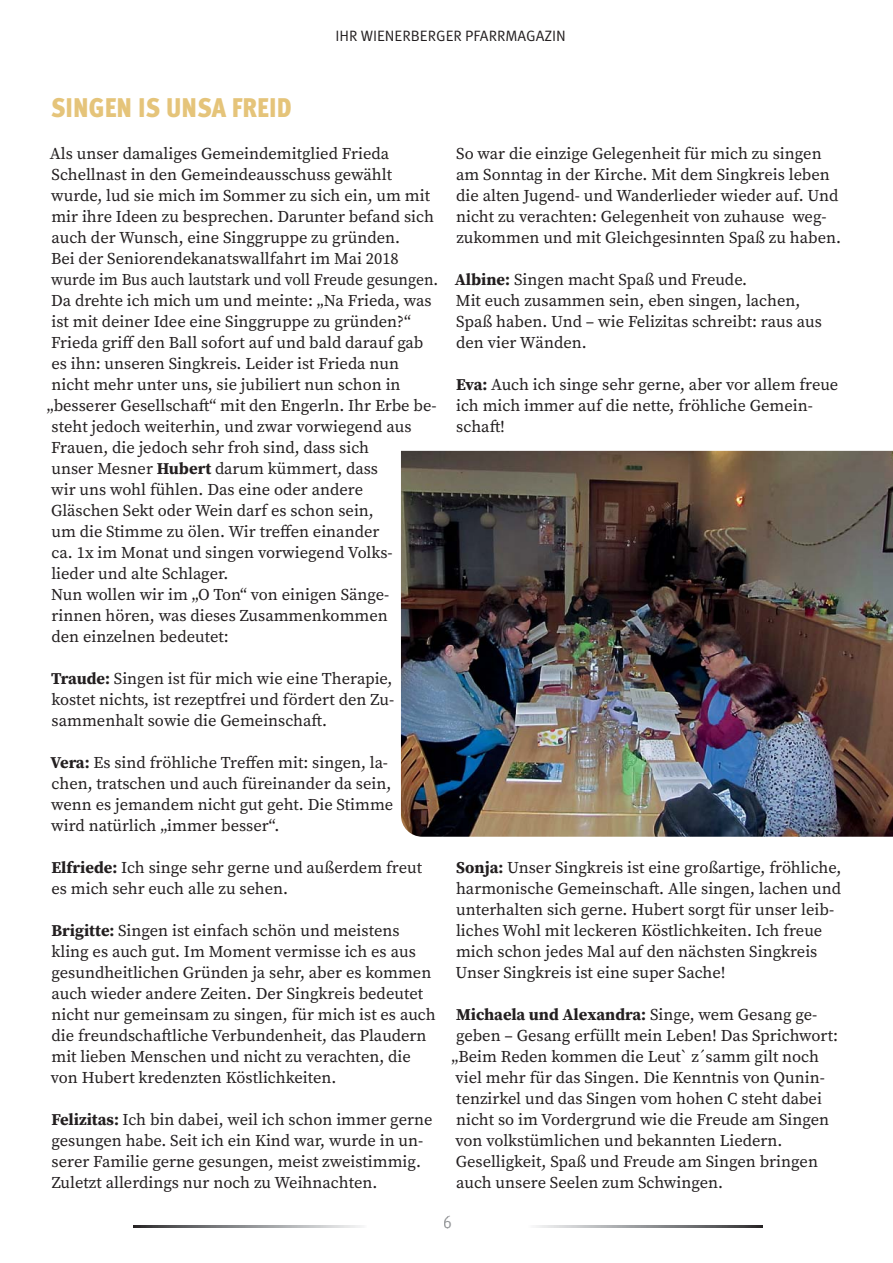
<style>
.page{position:relative;width:893px;height:1263px;background:#fff}
.page>*{position:absolute;margin:0;border:0;box-sizing:border-box;transform-origin:0 0}
.t1{font:900 condensed 27px "Meta Pro";letter-spacing:.01em;color:#e5c47a}
.t2{font:18px "Meta Pro Cond Norm";color:#919395}
.t3{font:16.5px/21px "Source Serif Pro";color:#231f20}
.t4{font:15px "Meta Pro Norm";color:#231f20}
.s1{font-weight:700}
</style>
<div class="page">
<img style="left:133px;top:1226px;width:229px;height:1px">
<img style="left:536px;top:1226px;width:226px;height:1px">
<img style="left:401px;top:451px;width:491px;height:386px">
<p class="t4" style="left:335px;top:30px;width:232px">IHR WIENERBERGER PFARRMAGAZIN</p>
<h1 class="t1" style="left:51px;top:98px;width:242px">SINGEN IS UNSA FREID</h1>
<p class="t3" style="left:47px;top:144px;width:393px">Als unser damaliges Gemeindemitglied Frieda Schellnast in den Gemeindeausschuss gewählt wurde, lud sie mich im Sommer zu sich ein, um mit mir ihre Ideen zu besprechen. Darunter befand sich auch der Wunsch, eine Singgruppe zu gründen.<br>Bei der Seniorendekanatswallfahrt im Mai 2018 wurde im Bus auch lautstark und voll Freude gesungen.<br>Da drehte ich mich um und meinte: „Na Frieda, was ist mit deiner Idee eine Singgruppe zu gründen?“ Frieda griff den Ball sofort auf und bald darauf gab es ihn: unseren Singkreis. Leider ist Frieda nun<br>nicht mehr unter uns, sie jubiliert nun schon in „besserer Gesellschaft“ mit den Engerln. Ihr Erbe be&shy;steht jedoch weiterhin, und zwar vorwiegend aus Frauen, die jedoch sehr froh sind, dass sich<br>unser Mesner <span class="s1">Hubert</span> darum kümmert, dass<br>wir uns wohl fühlen. Das eine oder andere<br>Gläschen Sekt oder Wein darf es schon sein,<br>um die Stimme zu ölen. Wir treffen einander<br>ca. 1x im Monat und singen vorwiegend Volks-<br>lieder und alte Schlager.<br>Nun wollen wir im „O Ton“ von einigen Sänge&shy;rinnen hören, was dieses Zusammenkommen<br>den einzelnen bedeutet:</p>
<p class="t3" style="left:51px;top:669px;width:344px;text-align:justify"><span class="s1">Traude:</span> Singen ist für mich wie eine Therapie, kostet nichts, ist rezeptfrei und fördert den Zu&shy;sammenhalt sowie die Gemeinschaft.</p>
<p class="t3" style="left:51px;top:753px;width:344px"><span class="s1">Vera:</span> Es sind fröhliche Treffen mit: singen, la&shy;chen, tratschen und auch füreinander da sein, wenn es jemandem nicht gut geht. Die Stimme wird natürlich „immer besser“.</p>
<p class="t3" style="left:51px;top:858px;width:372px"><span class="s1">Elfriede:</span> Ich singe sehr gerne und außerdem freut es mich sehr euch alle zu sehen.</p>
<p class="t3" style="left:51px;top:921px;width:386px"><span class="s1">Brigitte:</span> Singen ist einfach schön und meistens kling es auch gut. Im Moment vermisse ich es aus gesundheitlichen Gründen ja sehr, aber es kommen auch wieder andere Zeiten. Der Singkreis bedeutet nicht nur gemeinsam zu singen, für mich ist es auch die freundschaftliche Verbundenheit, das Plaudern mit lieben Menschen und nicht zu verachten, die von Hubert kredenzten Köstlichkeiten.</p>
<p class="t3" style="left:51px;top:1110px;width:382px"><span class="s1">Felizitas:</span> Ich bin dabei, weil ich schon immer gerne gesungen habe. Seit ich ein Kind war, wurde in un&shy;serer Familie gerne gesungen, meist zweistimmig.<br>Zuletzt allerdings nur noch zu Weihnachten.</p>
<p class="t3" style="left:456px;top:144px;width:386px">So war die einzige Gelegenheit für mich zu singen am Sonntag in der Kirche. Mit dem Singkreis leben die alten Jugend- und Wanderlieder wieder auf. Und nicht zu verachten: Gelegenheit von zuhause weg&shy;zukommen und mit Gleichgesinnten Spaß zu haben.</p>
<p class="t3" style="left:454px;top:270px;width:369px"><span class="s1">Albine:</span> Singen macht Spaß und Freude.<br>Mit euch zusammen sein, eben singen, lachen, Spaß haben. Und – wie Felizitas schreibt: raus aus den vier Wänden.</p>
<p class="t3" style="left:456px;top:375px;width:384px"><span class="s1">Eva:</span> Auch ich singe sehr gerne, aber vor allem freue ich mich immer auf die nette, fröhliche Gemein&shy;schaft!</p>
<p class="t3" style="left:455px;top:858px;width:387px"><span class="s1">Sonja:</span> Unser Singkreis ist eine großartige, fröhliche, harmonische Gemeinschaft. Alle singen, lachen und unterhalten sich gerne. Hubert sorgt für unser leib&shy;liches Wohl mit leckeren Köstlichkeiten. Ich freue mich schon jedes Mal auf den nächsten Singkreis Unser Singkreis ist eine super Sache!</p>
<p class="t3" style="left:451px;top:1005px;width:388px"><span class="s1">Michaela und Alexandra:</span> Singe, wem Gesang ge&shy;geben – Gesang erfüllt mein Leben! Das Sprichwort: „Beim Reden kommen die Leut` z´samm gilt noch viel mehr für das Singen. Die Kenntnis von Qunin&shy;tenzirkel und das Singen vom hohen C steht dabei nicht so im Vordergrund wie die Freude am Singen von volkstümlichen und bekannten Liedern.<br>Geselligkeit, Spaß und Freude am Singen bringen auch unsere Seelen zum Schwingen.</p>
<p class="t2" style="left:443px;top:1211px;width:10px">6</p>
</div>
